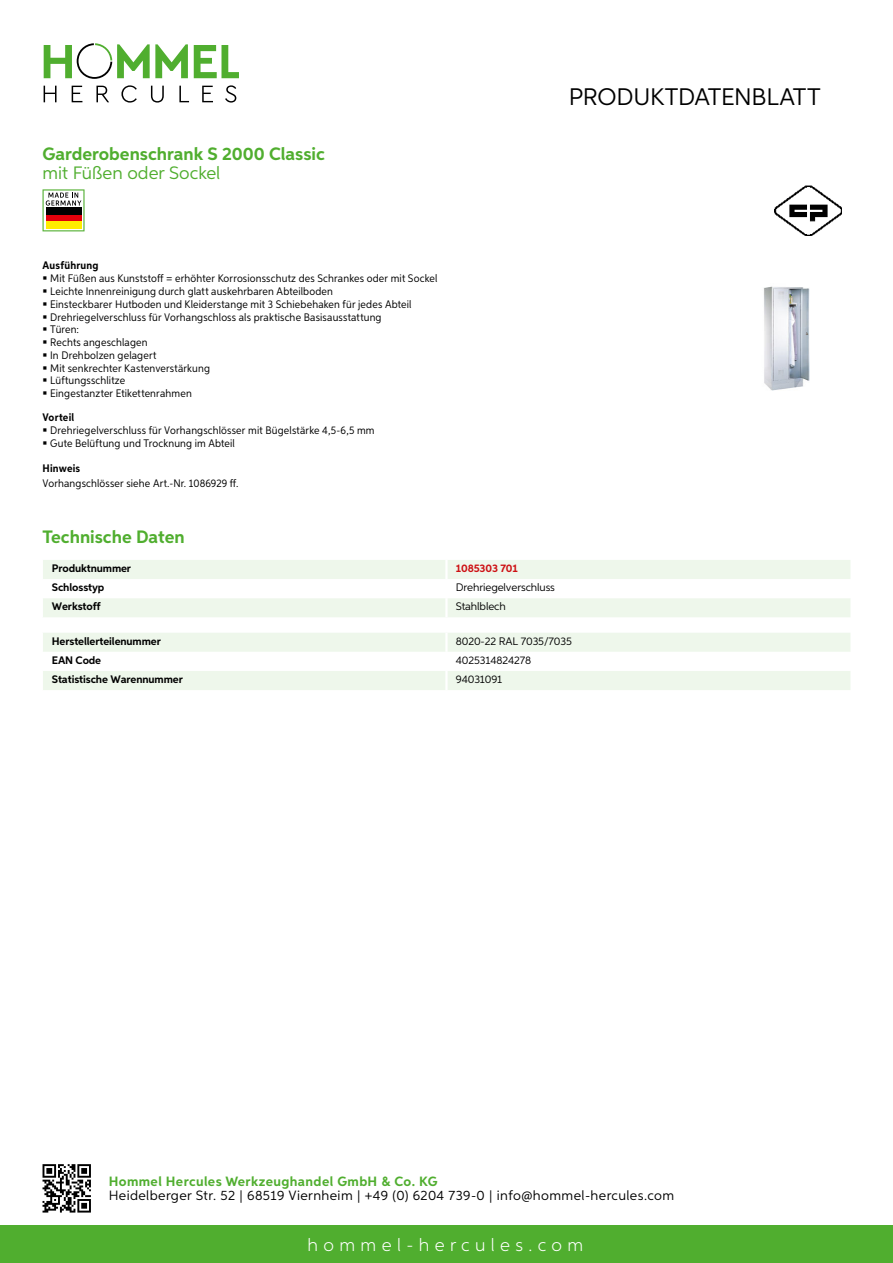
<style>
.page{position:relative;width:893px;height:1263px;background:#fff}
.page>*{position:absolute;margin:0;border:0;box-sizing:border-box;transform-origin:0 0}
.t1{font:24px "Aspira";letter-spacing:-.01em;color:#000}
.t2{font:700 18px "Aspira";color:#50ae2f}
.t3{font:300 18px "Aspira";letter-spacing:.3em;color:#fff}
.t4{font:18px "Aspira";color:#50ae2f}
.t5{font:13.5px "Aspira";letter-spacing:.03em;color:#000}
.t6{font:700 13.5px "Aspira";letter-spacing:.03em;color:#50ae2f}
.t7{font:10.95px/12.8px "Aspira Nar";letter-spacing:.015em;color:#000}
.t8{font:700 10.95px "Aspira";letter-spacing:-.01em;color:#000}
.t9{font:10.95px "Aspira";letter-spacing:-.01em;color:#000}
.t10{font:700 10.95px "Aspira Nar";letter-spacing:.02em;color:#000}
.t11{font:700 10.95px "Aspira";letter-spacing:-.01em;color:#cd1013}
</style>
<div class="page">
<div style="left:0;top:1226px;width:893px;height:37px;background:#50ae2f"></div>
<svg style="left:43px;top:1164px;width:48px;height:48px"></svg>
<svg style="left:194px;top:45px;width:45px;height:33px"></svg>
<svg style="left:44px;top:43px;width:144px;height:36px"></svg>
<svg style="left:44px;top:86px;width:13px;height:16px"></svg>
<svg style="left:72px;top:86px;width:10px;height:16px"></svg>
<svg style="left:96px;top:86px;width:13px;height:16px"></svg>
<svg style="left:121px;top:85px;width:16px;height:18px"></svg>
<svg style="left:151px;top:86px;width:13px;height:17px"></svg>
<svg style="left:179px;top:86px;width:10px;height:16px"></svg>
<svg style="left:202px;top:86px;width:11px;height:16px"></svg>
<svg style="left:225px;top:85px;width:11px;height:18px"></svg>
<svg style="left:43px;top:560px;width:807px;height:57px"></svg>
<hr style="left:445px;top:598px;width:3px;height:19px;background:#fff">
<svg style="left:43px;top:633px;width:807px;height:57px"></svg>
<hr style="left:445px;top:671px;width:3px;height:19px;background:#fff">
<svg style="left:43px;top:189px;width:42px;height:42px"></svg>
<div style="left:46px;top:214px;width:35px;height:7px;background:#e3000b"></div>
<div style="left:46px;top:208px;width:35px;height:7px;background:#000"></div>
<div style="left:46px;top:221px;width:35px;height:7px;background:#ffed00"></div>
<img style="left:764px;top:286px;width:46px;height:105px">
<img style="left:775px;top:185px;width:67px;height:50px">
<h2 class="t2" style="left:43px;top:142px;width:284px">Garderobenschrank S 2000 Classic</h2>
<h2 class="t4" style="left:43px;top:162px;width:179px">mit Füßen oder Sockel</h2>
<p class="t10" style="left:43px;top:259px;width:58px">Ausführung</p>
<p class="t7" style="left:50px;top:272px;width:389px">Mit Füßen aus Kunststoff = erhöhter Korrosionsschutz des Schrankes oder mit Sockel Leichte Innenreinigung durch glatt auskehrbaren Abteilboden<br>Einsteckbarer Hutboden und Kleiderstange mit 3 Schiebehaken für jedes Abteil Drehriegelverschluss für Vorhangschloss als praktische Basisausstattung<br>Türen:<br>Rechts angeschlagen<br>In Drehbolzen gelagert<br>Mit senkrechter Kastenverstärkung<br>Lüftungsschlitze<br>Eingestanzter Etikettenrahmen</p>
<p class="t10" style="left:43px;top:411px;width:33px">Vorteil</p>
<p class="t7" style="left:50px;top:424px;width:326px">Drehriegelverschluss für Vorhangschlösser mit Bügelstärke 4,5-6,5 mm<br>Gute Belüftung und Trocknung im Abteil</p>
<p class="t10" style="left:43px;top:462px;width:39px">Hinweis</p>
<p class="t7" style="left:43px;top:477px;width:197px">Vorhangschlösser siehe Art.-Nr. 1086929 ff.</p>
<h1 class="t1" style="left:569px;top:82px;width:253px">Produktdatenblatt</h1>
<h2 class="t2" style="left:43px;top:526px;width:144px">Technische Daten</h2>
<p class="t8" style="left:52px;top:561px;width:81px">Produktnummer</p>
<p class="t11" style="left:456px;top:561px;width:63px">1085303 701</p>
<p class="t8" style="left:52px;top:580px;width:54px">Schlosstyp</p>
<p class="t9" style="left:456px;top:580px;width:101px">Drehriegelverschluss</p>
<p class="t8" style="left:52px;top:600px;width:50px">Werkstoff</p>
<p class="t9" style="left:456px;top:600px;width:51px">Stahlblech</p>
<p class="t8" style="left:52px;top:634px;width:111px">Herstellerteilenummer</p>
<p class="t9" style="left:456px;top:634px;width:51px">8020-22 RAL</p>
<p class="t9" style="left:521px;top:634px;width:53px">7035/7035</p>
<p class="t8" style="left:52px;top:653px;width:51px">EAN Code</p>
<p class="t9" style="left:456px;top:653px;width:77px">4025314824278</p>
<p class="t8" style="left:52px;top:672px;width:132px">Statistische Warennummer</p>
<p class="t9" style="left:456px;top:672px;width:48px">94031091</p>
<p class="t6" style="left:109px;top:1172px;width:330px">Hommel Hercules Werkzeughandel GmbH &amp; Co. KG</p>
<p class="t5" style="left:109px;top:1187px;width:567px">Heidelberger Str. 52 | 68519 Viernheim | +49 (0) 6204 739-0 | info@hommel-hercules.com</p>
<h2 class="t3" style="left:307px;top:1234px;width:277px">hommel-hercules.com</h2>
</div>
